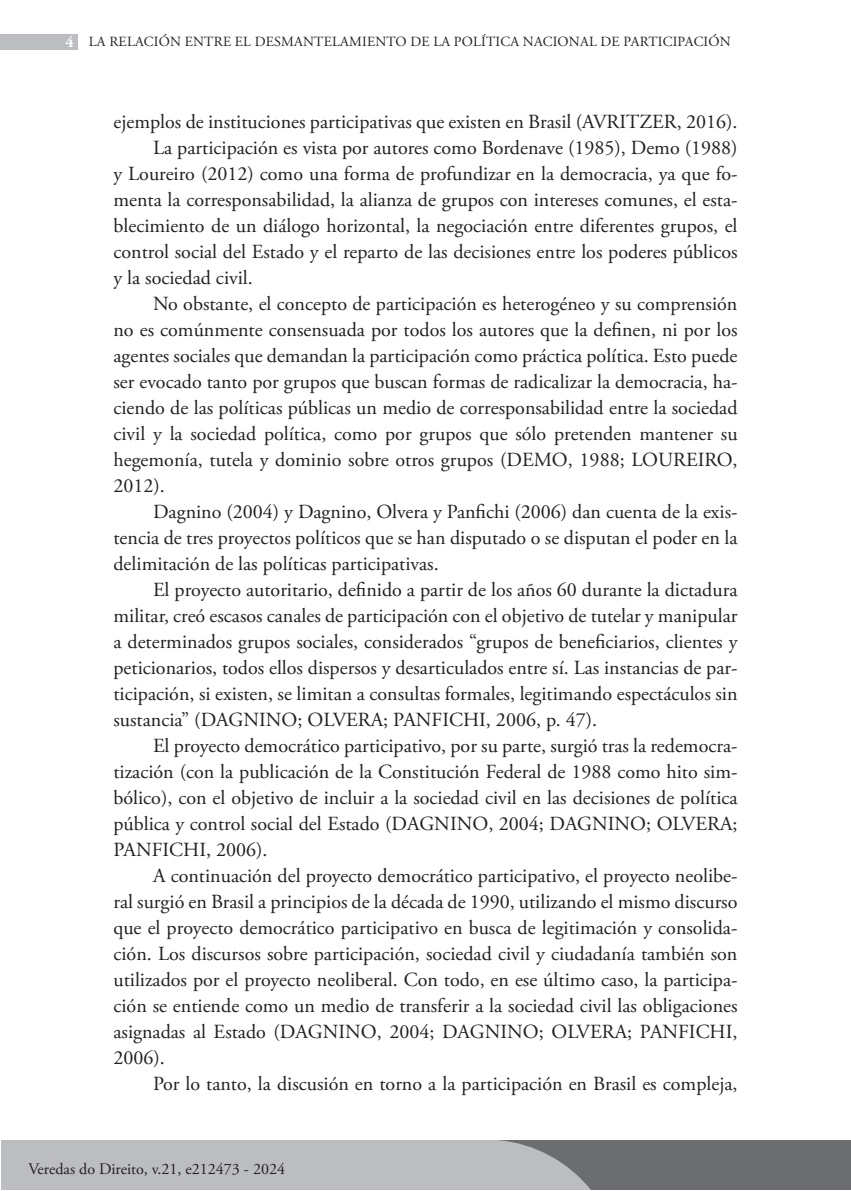
<style>
.page{position:relative;width:851px;height:1191px;background:#fff}
.page>*{position:absolute;margin:0;border:0;box-sizing:border-box;transform-origin:0 0}
.t1{font:20px "Adobe Garamond Pro";color:#231f20}
.t2{font:16px "Adobe Garamond Pro";color:#231f20}
.t3{font:14px "Adobe Garamond Pro";letter-spacing:.015em;color:#231f20}
.s1{font-weight:700;font-size:16px;color:#fff}
</style>
<div class="page">
<div style="left:1px;top:1140px;width:849px;height:50px;background:#6c6d70"></div>
<div style="left:0;top:34px;width:77px;height:16px;background:#bcbdc0"></div>
<div style="left:1px;top:1140px;width:590px;height:50px;background:#bcbdc0"></div>
<p class="t3" style="left:65px;top:34px;width:666px"><span class="s1">4</span> LA RELACIÓN ENTRE EL DESMANTELAMIENTO DE LA POLÍTICA NACIONAL DE PARTICIPACIÓN</p>
<p class="t1" style="left:113px;top:110px;width:625px">ejemplos de instituciones participativas que existen en Brasil (AVRITZER, 2016).</p>
<p class="t1" style="left:153px;top:136px;width:585px">La participación es vista por autores como Bordenave (1985), Demo (1988)</p>
<p class="t1" style="left:113px;top:162px;width:625px">y Loureiro (2012) como una forma de profundizar en la democracia, ya que fo-</p>
<p class="t1" style="left:113px;top:188px;width:625px">menta la corresponsabilidad, la alianza de grupos con intereses comunes, el esta-</p>
<p class="t1" style="left:113px;top:214px;width:625px">blecimiento de un diálogo horizontal, la negociación entre diferentes grupos, el</p>
<p class="t1" style="left:113px;top:240px;width:625px">control social del Estado y el reparto de las decisiones entre los poderes públicos</p>
<p class="t1" style="left:113px;top:266px;width:141px">y la sociedad civil.</p>
<p class="t1" style="left:153px;top:292px;width:585px">No obstante, el concepto de participación es heterogéneo y su comprensión</p>
<p class="t1" style="left:113px;top:318px;width:625px">no es comúnmente consensuada por todos los autores que la definen, ni por los</p>
<p class="t1" style="left:113px;top:344px;width:625px">agentes sociales que demandan la participación como práctica política. Esto puede</p>
<p class="t1" style="left:113px;top:370px;width:625px">ser evocado tanto por grupos que buscan formas de radicalizar la democracia, ha-</p>
<p class="t1" style="left:113px;top:396px;width:625px">ciendo de las políticas públicas un medio de corresponsabilidad entre la sociedad</p>
<p class="t1" style="left:113px;top:422px;width:625px">civil y la sociedad política, como por grupos que sólo pretenden mantener su</p>
<p class="t1" style="left:113px;top:448px;width:625px">hegemonía, tutela y dominio sobre otros grupos (DEMO, 1988; LOUREIRO,</p>
<p class="t1" style="left:113px;top:474px;width:53px">2012).</p>
<p class="t1" style="left:153px;top:500px;width:585px">Dagnino (2004) y Dagnino, Olvera y Panfichi (2006) dan cuenta de la exis-</p>
<p class="t1" style="left:113px;top:526px;width:625px">tencia de tres proyectos políticos que se han disputado o se disputan el poder en la</p>
<p class="t1" style="left:113px;top:552px;width:326px">delimitación de las políticas participativas.</p>
<p class="t1" style="left:153px;top:578px;width:585px">El proyecto autoritario, definido a partir de los años 60 durante la dictadura</p>
<p class="t1" style="left:113px;top:604px;width:625px">militar, creó escasos canales de participación con el objetivo de tutelar y manipular</p>
<p class="t1" style="left:113px;top:630px;width:625px">a determinados grupos sociales, considerados “grupos de beneficiarios, clientes y</p>
<p class="t1" style="left:113px;top:656px;width:625px">peticionarios, todos ellos dispersos y desarticulados entre sí. Las instancias de par-</p>
<p class="t1" style="left:113px;top:682px;width:625px">ticipación, si existen, se limitan a consultas formales, legitimando espectáculos sin</p>
<p class="t1" style="left:113px;top:708px;width:485px">sustancia” (DAGNINO; OLVERA; PANFICHI, 2006, p. 47).</p>
<p class="t1" style="left:153px;top:734px;width:585px">El proyecto democrático participativo, por su parte, surgió tras la redemocra-</p>
<p class="t1" style="left:113px;top:760px;width:625px">tización (con la publicación de la Constitución Federal de 1988 como hito sim-</p>
<p class="t1" style="left:113px;top:786px;width:625px">bólico), con el objetivo de incluir a la sociedad civil en las decisiones de política</p>
<p class="t1" style="left:113px;top:812px;width:625px">pública y control social del Estado (DAGNINO, 2004; DAGNINO; OLVERA;</p>
<p class="t1" style="left:113px;top:838px;width:156px">PANFICHI, 2006).</p>
<p class="t1" style="left:153px;top:864px;width:585px">A continuación del proyecto democrático participativo, el proyecto neolibe-</p>
<p class="t1" style="left:113px;top:890px;width:625px">ral surgió en Brasil a principios de la década de 1990, utilizando el mismo discurso</p>
<p class="t1" style="left:113px;top:916px;width:625px">que el proyecto democrático participativo en busca de legitimación y consolida-</p>
<p class="t1" style="left:113px;top:942px;width:625px">ción. Los discursos sobre participación, sociedad civil y ciudadanía también son</p>
<p class="t1" style="left:113px;top:968px;width:625px">utilizados por el proyecto neoliberal. Con todo, en ese último caso, la participa-</p>
<p class="t1" style="left:113px;top:994px;width:625px">ción se entiende como un medio de transferir a la sociedad civil las obligaciones</p>
<p class="t1" style="left:113px;top:1020px;width:625px">asignadas al Estado (DAGNINO, 2004; DAGNINO; OLVERA; PANFICHI,</p>
<p class="t1" style="left:113px;top:1046px;width:53px">2006).</p>
<p class="t1" style="left:153px;top:1072px;width:585px">Por lo tanto, la discusión en torno a la participación en Brasil es compleja,</p>
<p class="t2" style="left:28px;top:1159px;width:258px">Veredas do Direito, v.21, e212473 - 2024</p>
</div>
